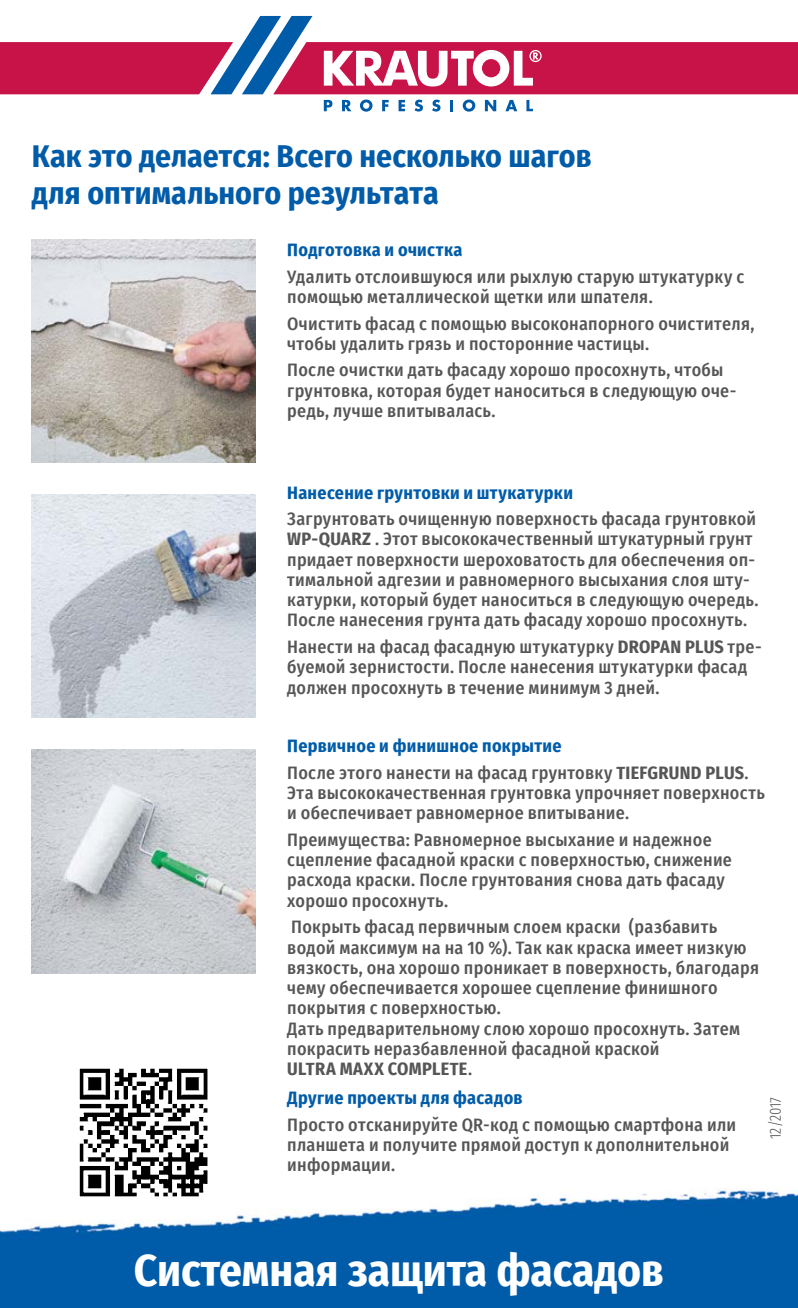
<style>
.page{position:relative;width:798px;height:1308px;background:#fff}
.page>*{position:absolute;margin:0;border:0;box-sizing:border-box;transform-origin:0 0}
.t1{font:700 45px "Fira Sans Condensed";color:#fff}
.t2{font:700 31.5px/37.8px "Fira Sans Condensed";color:#005ca9}
.t3{font:500 18px/20.2px "Fira Sans Condensed";letter-spacing:.015em;color:#565656}
.t4{font:700 18px "Fira Sans Condensed";letter-spacing:.02em;color:#005ca9}
.t5{font:300 extra-condensed 15.75px "Fira Sans";color:#565656}
.s1{font-weight:700}
.s2{font-weight:700;color:#005ca9}
</style>
<div class="page">
<img style="left:0;top:1188px;width:797px;height:119px">
<svg style="left:0;top:16px;width:797px;height:78px"></svg>
<svg style="left:324px;top:100px;width:8px;height:11px"></svg>
<svg style="left:342px;top:100px;width:9px;height:11px"></svg>
<svg style="left:360px;top:100px;width:12px;height:12px"></svg>
<svg style="left:382px;top:100px;width:6px;height:11px"></svg>
<svg style="left:398px;top:100px;width:7px;height:11px"></svg>
<svg style="left:414px;top:100px;width:9px;height:12px"></svg>
<svg style="left:432px;top:100px;width:8px;height:12px"></svg>
<svg style="left:450px;top:100px;width:3px;height:11px"></svg>
<svg style="left:462px;top:100px;width:13px;height:12px"></svg>
<svg style="left:484px;top:100px;width:12px;height:11px"></svg>
<svg style="left:505px;top:100px;width:12px;height:11px"></svg>
<svg style="left:526px;top:100px;width:6px;height:11px"></svg>
<svg style="left:75px;top:1068px;width:138px;height:133px"></svg>
<img style="left:32px;top:749px;width:223px;height:224px">
<img style="left:32px;top:494px;width:223px;height:224px">
<img style="left:32px;top:239px;width:223px;height:223px">
<h2 class="t2" style="left:32px;top:135px;width:561px">Как это делается: Всего несколько шагов для оптимального результата</h2>
<p class="t4" style="left:287px;top:235px;width:176px">Подготовка и очистка</p>
<p class="t3" style="left:287px;top:265px;width:458px">Удалить отслоившуюся или рыхлую старую штукатурку с помощью металлической щетки или шпателя.</p>
<p class="t3" style="left:287px;top:312px;width:468px">Очистить фасад с помощью высоконапорного очистителя, чтобы удалить грязь и посторонние частицы.</p>
<p class="t3" style="left:287px;top:359px;width:450px">После очистки дать фасаду хорошо просохнуть, чтобы грунтовка, которая будет наноситься в следующую оче&shy;редь, лучше впитывалась.</p>
<p class="t4" style="left:287px;top:477px;width:287px">Нанесение грунтовки и штукатурки</p>
<p class="t3" style="left:287px;top:508px;width:472px">Загрунтовать очищенную поверхность фасада грунтовкой <span class="s1">WP-QUARZ</span> . Этот высококачественный штукатурный грунт придает поверхности шероховатость для обеспечения оп&shy;тимальной адгезии и равномерного высыхания слоя шту&shy;катурки, который будет наноситься в следующую очередь.<br>После нанесения грунта дать фасаду хорошо просохнуть.</p>
<p class="t3" style="left:287px;top:636px;width:476px">Нанести на фасад фасадную штукатурку <span class="s1">DROPAN PLUS</span> тре&shy;буемой зернистости. После нанесения штукатурки фасад должен просохнуть в течение минимум 3 дней.</p>
<p class="t3" style="left:287px;top:731px;width:462px;line-height:26.6px"><span class="s2">Первичное и финишное покрытие<br></span>После этого нанести на фасад грунтовку <span class="s1">TIEFGRUND PLUS</span>.</p>
<p class="t3" style="left:287px;top:781px;width:479px">Эта высококачественная грунтовка упрочняет поверхность и обеспечивает равномерное впитывание.</p>
<p class="t3" style="left:287px;top:828px;width:446px">Преимущества: Равномерное высыхание и надежное сцепление фасадной краски с поверхностью, снижение расхода краски. После грунтования снова дать фасаду хорошо просохнуть.</p>
<p class="t3" style="left:287px;top:916px;width:473px">Покрыть фасад первичным слоем краски (разбавить водой максимум на на 10 %). Так как краска имеет низкую вязкость, она хорошо проникает в поверхность, благодаря чему обеспечивается хорошее сцепление финишного покрытия с поверхностью.<br>Дать предварительному слою хорошо просохнуть. Затем покрасить неразбавленной фасадной краской<br><span class="s1">ULTRA MAXX COMPLETE</span>.</p>
<p class="t4" style="left:287px;top:1082px;width:237px">Другие проекты для фасадов</p>
<p class="t3" style="left:287px;top:1113px;width:450px">Просто отсканируйте QR-код с помощью смартфона или планшета и получите прямой доступ к дополнительной информации.</p>
<h1 class="t1" style="left:134px;top:1232px;width:531px">Системная защита фасадов</h1>
<p class="t5" style="left:763px;top:1138px;width:43px;rotate:-90deg">12/2017</p>
</div>
